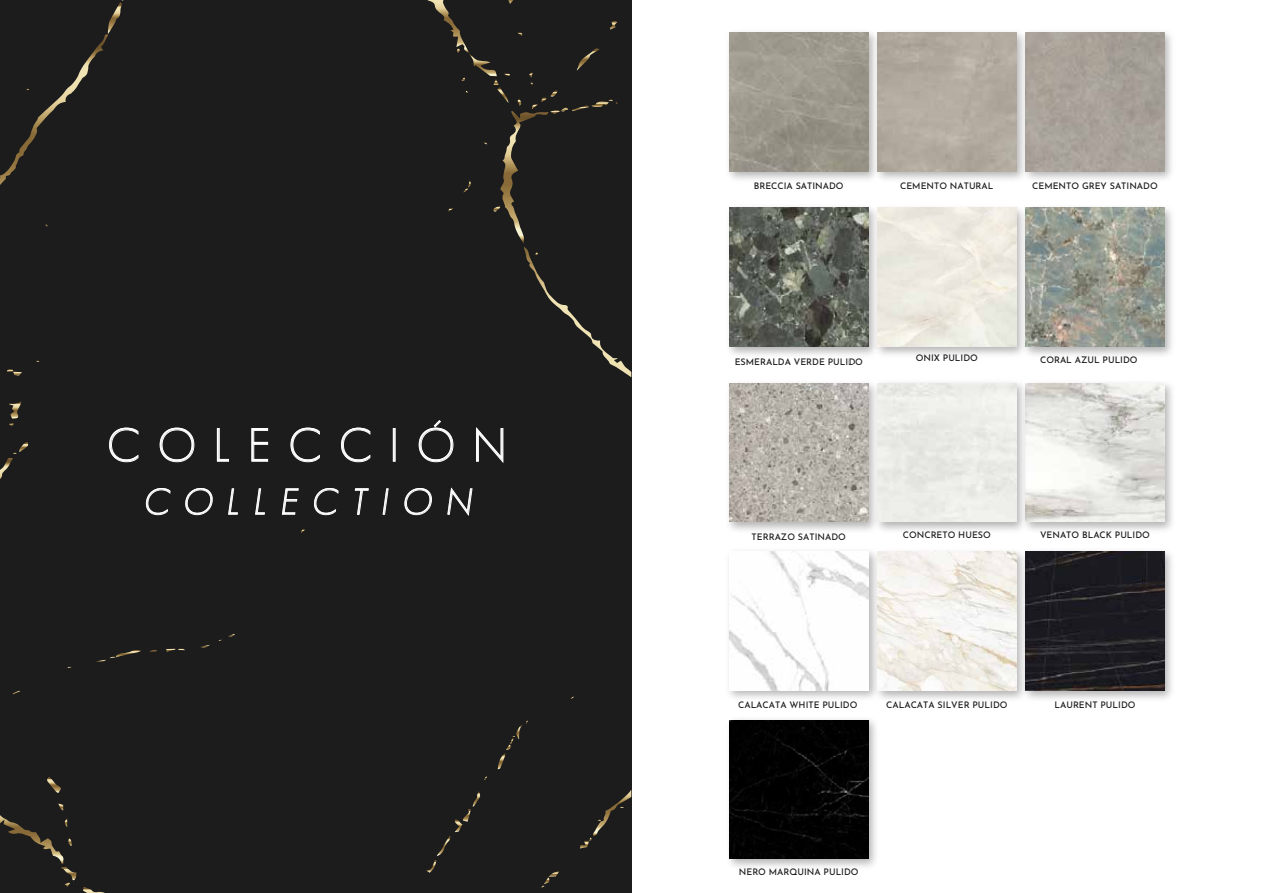
<style>
.page{position:relative;width:1263px;height:893px;background:#fff}
.page>*{position:absolute;margin:0;border:0;box-sizing:border-box;transform-origin:0 0}
.t1{font:300 45.9px "Geosans";letter-spacing:.4em;color:#fff}
.t2{font:italic 300 35.7px "Geosans";letter-spacing:.4em;color:#fff}
.t3{font:500 9px "Josefin Sans";color:#1c1c1c}
</style>
<div class="page">
<div style="left:0;top:0;width:631px;height:893px;background:#1c1c1c"></div>
<svg style="left:83px;top:887px;width:22px;height:6px"></svg>
<svg style="left:47px;top:777px;width:14px;height:16px"></svg>
<svg style="left:426px;top:791px;width:55px;height:82px"></svg>
<svg style="left:201px;top:645px;width:9px;height:3px"></svg>
<svg style="left:228px;top:634px;width:7px;height:3px"></svg>
<svg style="left:7px;top:369px;width:15px;height:7px"></svg>
<svg style="left:13px;top:690px;width:7px;height:4px"></svg>
<svg style="left:166px;top:648px;width:19px;height:4px"></svg>
<svg style="left:149px;top:650px;width:8px;height:2px"></svg>
<svg style="left:9px;top:401px;width:12px;height:25px"></svg>
<svg style="left:96px;top:650px;width:45px;height:12px"></svg>
<svg style="left:0;top:442px;width:28px;height:37px"></svg>
<svg style="left:0;top:803px;width:77px;height:84px"></svg>
<svg style="left:541px;top:871px;width:18px;height:17px"></svg>
<svg style="left:0;top:0;width:124px;height:185px"></svg>
<svg style="left:427px;top:0;width:204px;height:377px"></svg>
<svg style="left:498px;top:720px;width:30px;height:49px"></svg>
<svg style="left:580px;top:790px;width:51px;height:58px"></svg>
<svg style="left:109px;top:427px;width:30px;height:36px"></svg>
<svg style="left:159px;top:427px;width:36px;height:36px"></svg>
<svg style="left:216px;top:428px;width:13px;height:34px"></svg>
<svg style="left:251px;top:428px;width:18px;height:34px"></svg>
<svg style="left:290px;top:427px;width:30px;height:36px"></svg>
<svg style="left:341px;top:427px;width:30px;height:36px"></svg>
<div style="left:393px;top:428px;width:3px;height:34px;border:1px solid #fff"></div>
<svg style="left:418px;top:420px;width:36px;height:43px"></svg>
<svg style="left:476px;top:427px;width:28px;height:36px"></svg>
<img style="left:729px;top:33px;width:131px;height:138px">
<img style="left:728px;top:551px;width:136px;height:147px">
<img style="left:729px;top:552px;width:135px;height:138px">
<img style="left:729px;top:207px;width:121px;height:148px">
<img style="left:729px;top:208px;width:121px;height:138px">
<img style="left:729px;top:383px;width:131px;height:139px">
<img style="left:1158px;top:383px;width:14px;height:147px">
<img style="left:1158px;top:383px;width:6px;height:139px">
<img style="left:860px;top:380px;width:298px;height:153px">
<div style="left:877px;top:383px;width:139px;height:139px;background:#ecede8"></div>
<img style="left:729px;top:719px;width:147px;height:148px">
<img style="left:729px;top:720px;width:139px;height:138px">
<img style="left:1164px;top:207px;width:8px;height:148px">
<img style="left:860px;top:30px;width:312px;height:152px">
<img style="left:877px;top:33px;width:139px;height:138px">
<img style="left:850px;top:207px;width:314px;height:148px">
<img style="left:877px;top:208px;width:139px;height:138px">
<img style="left:864px;top:551px;width:308px;height:148px">
<img style="left:877px;top:552px;width:139px;height:138px">
<svg style="left:146px;top:488px;width:25px;height:27px"></svg>
<svg style="left:185px;top:488px;width:28px;height:27px"></svg>
<svg style="left:228px;top:488px;width:10px;height:27px"></svg>
<svg style="left:255px;top:488px;width:10px;height:27px"></svg>
<svg style="left:282px;top:488px;width:17px;height:27px"></svg>
<svg style="left:314px;top:488px;width:25px;height:27px"></svg>
<svg style="left:354px;top:488px;width:15px;height:27px"></svg>
<svg style="left:382px;top:488px;width:7px;height:27px"></svg>
<svg style="left:404px;top:488px;width:28px;height:27px"></svg>
<svg style="left:447px;top:487px;width:26px;height:29px"></svg>
<h1 class="t1" style="left:107px;top:420px;width:400px">COLECCIÓN</h1>
<h2 class="t2" style="left:145px;top:482px;width:329px">COLLECTION</h2>
<p class="t3" style="left:754px;top:179px;width:91px">BRECCIA SATINADO</p>
<p class="t3" style="left:900px;top:179px;width:95px">CEMENTO NATURAL</p>
<p class="t3" style="left:1032px;top:179px;width:127px">CEMENTO GREY SATINADO</p>
<p class="t3" style="left:735px;top:355px;width:130px">ESMERALDA VERDE PULIDO</p>
<p class="t3" style="left:916px;top:351px;width:64px">ONIX PULIDO</p>
<p class="t3" style="left:1040px;top:353px;width:99px">CORAL AZUL PULIDO</p>
<p class="t3" style="left:752px;top:530px;width:96px">TERRAZO SATINADO</p>
<p class="t3" style="left:1040px;top:528px;width:111px">VENATO BLACK PULIDO</p>
<p class="t3" style="left:903px;top:528px;width:89px">CONCRETO HUESO</p>
<p class="t3" style="left:738px;top:698px;width:121px">CALACATA WHITE PULIDO</p>
<p class="t3" style="left:886px;top:698px;width:123px">CALACATA SILVER PULIDO</p>
<p class="t3" style="left:1054px;top:698px;width:83px">LAURENT PULIDO</p>
<p class="t3" style="left:739px;top:865px;width:121px">NERO MARQUINA PULIDO</p>
</div>
